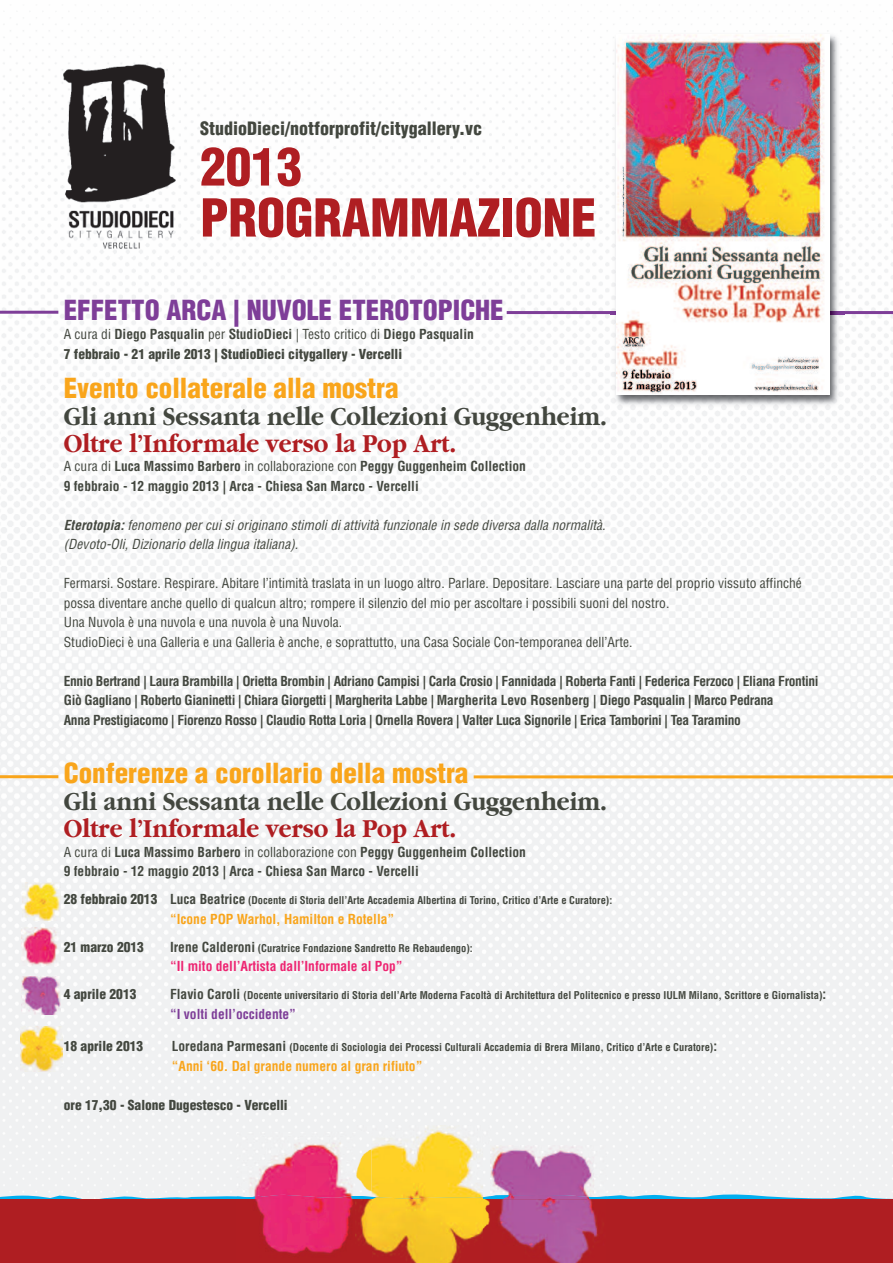
<style>
.page{position:relative;width:893px;height:1263px;background:#fff}
.page>*{position:absolute;margin:0;border:0;box-sizing:border-box;transform-origin:0 0}
.t1{font:900 condensed 51px/51px "Helvetica";color:#af1e22}
.t2{font:700 27px "Garamond";color:#43473f;scale:.9 1}
.t3{font:700 27px "Garamond";color:#af1e22;scale:.9 1}
.t4{font:900 condensed 27px "Helvetica";color:#f9a51b}
.t5{font:900 condensed 27px "Helvetica";color:#7e3e98}
.t6{font:900 condensed 18px "Helvetica";color:#43473f}
.t7{font:condensed 13.5px/19.5px "Helvetica";color:#43473f}
.t8{font:700 condensed 13.5px/19.5px "Helvetica";letter-spacing:-.025em;color:#43473f}
.t9{font:700 condensed 13.5px/19.5px "Helvetica";color:#43473f}
.t10{font:900 condensed 13.5px/19.5px "Helvetica";color:#43473f}
.t11{font:italic condensed 13.5px/19.5px "Helvetica";letter-spacing:.005em;color:#43473f}
.t12{font:700 condensed 13.5px "Helvetica";color:#f9a51b}
.t13{font:700 condensed 13.5px "Helvetica";color:#ed2471}
.t14{font:700 condensed 13.5px "Helvetica";color:#7e3e98}
.t15{font:700 condensed 10.5px "Helvetica";color:#43473f}
.s1{font-weight:400}
.s2{font-weight:700}
.s3{font-weight:900;font-size:13.5px}
.s4{font-size:13.5px}
</style>
<div class="page">
<img style="left:0;top:11px;width:893px;height:1183px">
<img style="left:59px;top:56px;width:121px;height:201px">
<hr style="left:0;top:311px;width:58px;height:3px;background:#7e3e98">
<hr style="left:507px;top:311px;width:386px;height:3px;background:#7e3e98">
<hr style="left:0;top:775px;width:58px;height:3px;background:#f9a51b">
<hr style="left:474px;top:775px;width:419px;height:3px;background:#f9a51b">
<img style="left:610px;top:28px;width:234px;height:381px">
<img style="left:616px;top:34px;width:213px;height:361px">
<img style="left:22px;top:882px;width:38px;height:38px">
<img style="left:22px;top:927px;width:39px;height:38px">
<img style="left:21px;top:976px;width:39px;height:38px">
<img style="left:21px;top:1027px;width:41px;height:44px">
<svg style="left:0;top:1194px;width:893px;height:5px"></svg>
<div style="left:0;top:1199px;width:893px;height:64px;background:#af1e22"></div>
<img style="left:237px;top:1132px;width:119px;height:63px">
<img style="left:237px;top:1195px;width:246px;height:68px">
<img style="left:356px;top:1125px;width:134px;height:73px">
<img style="left:483px;top:1145px;width:124px;height:51px">
<img style="left:490px;top:1195px;width:117px;height:68px">
<svg style="left:483px;top:1196px;width:7px;height:3px"></svg>
<img style="left:483px;top:1199px;width:7px;height:30px">
<h3 class="t6" style="left:200px;top:118px;width:283px">StudioDieci/notforprofit/citygallery.vc</h3>
<h1 class="t1" style="left:200px;top:142px;width:398px">2013<br>PROGRAMMAZIONE</h1>
<h2 class="t5" style="left:64px;top:295px;width:441px">EFFETTO ARCA | NUVOLE ETEROTOPICHE</h2>
<p class="t10" style="left:64px;top:325px;width:412px"><span class="s1">A cura di</span> <span class="s2">Diego Pasqualin</span> <span class="s1">per</span> <span class="s2">StudioDieci</span> <span class="s1">| Testo critico di</span> <span class="s2">Diego Pasqualin<br></span>7 febbraio - 21 aprile 2013 | StudioDieci citygallery - Vercelli</p>
<h2 class="t4" style="left:64px;top:373px;width:336px">Evento collaterale alla mostra</h2>
<h2 class="t2" style="left:64px;top:400px;width:605px">Gli anni Sessanta nelle Collezioni Guggenheim.</h2>
<h2 class="t3" style="left:64px;top:427px;width:438px">Oltre l’Informale verso la Pop Art.</h2>
<p class="t9" style="left:64px;top:457px;width:464px"><span class="s1">A cura di</span> Luca Massimo Barbero <span class="s1">in collaborazione con</span> Peggy Guggenheim Collection<br>9 febbraio - 12 maggio 2013 | Arca - Chiesa San Marco - Vercelli</p>
<p class="t11" style="left:64px;top:515px;width:543px"><span class="s2">Eterotopia:</span> fenomeno per cui si originano stimoli di attività funzionale in sede diversa dalla normalità. (Devoto-Oli, Dizionario della lingua italiana).</p>
<p class="t7" style="left:64px;top:574px;width:739px">Fermarsi. Sostare. Respirare. Abitare l’intimità traslata in un luogo altro. Parlare. Depositare. Lasciare una parte del proprio vissuto affinché possa diventare anche quello di qualcun altro; rompere il silenzio del mio per ascoltare i possibili suoni del nostro.<br>Una Nuvola è una nuvola e una nuvola è una Nuvola.<br>StudioDieci è una Galleria e una Galleria è anche, e soprattutto, una Casa Sociale Con-temporanea dell’Arte.</p>
<p class="t8" style="left:64px;top:671px;width:756px">Ennio Bertrand | Laura Brambilla | Orietta Brombin | Adriano Campisi | Carla Crosio | Fannidada | Roberta Fanti | Federica Ferzoco | Eliana Frontini<br>Giò Gagliano | Roberto Gianinetti | Chiara Giorgetti | Margherita Labbe | Margherita Levo Rosenberg | Diego Pasqualin | Marco Pedrana<br>Anna Prestigiacomo | Fiorenzo Rosso | Claudio Rotta Loria | Ornella Rovera | Valter Luca Signorile | Erica Tamborini | Tea Taramino</p>
<h2 class="t4" style="left:64px;top:758px;width:406px">Conferenze a corollario della mostra</h2>
<h2 class="t2" style="left:64px;top:785px;width:605px">Gli anni Sessanta nelle Collezioni Guggenheim.</h2>
<h2 class="t3" style="left:64px;top:812px;width:438px">Oltre l’Informale verso la Pop Art.</h2>
<p class="t9" style="left:64px;top:842px;width:464px"><span class="s1">A cura di</span> Luca Massimo Barbero <span class="s1">in collaborazione con</span> Peggy Guggenheim Collection<br>9 febbraio - 12 maggio 2013 | Arca - Chiesa San Marco - Vercelli</p>
<p class="t15" style="left:64px;top:895px;width:550px"><span class="s3">28 febbraio 2013</span> <span class="s4">Luca Beatrice</span> (Docente di Storia dell’Arte Accademia Albertina di Torino, Critico d’Arte e Curatore):</p>
<p class="t12" style="left:170px;top:911px;width:226px">“Icone POP Warhol, Hamilton e Rotella”</p>
<p class="t10" style="left:64px;top:937px;width:82px">21 marzo 2013</p>
<p class="t15" style="left:170px;top:942px;width:304px"><span class="s4">Irene Calderoni</span> (Curatrice Fondazione Sandretto Re Rebaudengo):</p>
<p class="t13" style="left:170px;top:959px;width:234px">“Il mito dell’Artista dall’Informale al Pop”</p>
<p class="t10" style="left:64px;top:985px;width:74px">4 aprile 2013</p>
<p class="t15" style="left:170px;top:990px;width:658px"><span class="s4">Flavio Caroli</span> (Docente universitario di Storia dell’Arte Moderna Facoltà di Architettura del Politecnico e presso IULM Milano, Scrittore e Giornalista)<span class="s4">:</span></p>
<p class="t14" style="left:170px;top:1006px;width:127px">“I volti dell’occidente”</p>
<p class="t10" style="left:64px;top:1037px;width:81px">18 aprile 2013</p>
<p class="t15" style="left:172px;top:1041px;width:547px"><span class="s4">Loredana Parmesani</span> (Docente di Sociologia dei Processi Culturali Accademia di Brera Milano, Critico d’Arte e Curatore)<span class="s4">:</span></p>
<p class="t12" style="left:172px;top:1058px;width:252px">“Anni ‘60. Dal grande numero al gran rifiuto”</p>
<p class="t10" style="left:64px;top:1095px;width:225px">ore 17,30 - Salone Dugestesco - Vercelli</p>
</div>
